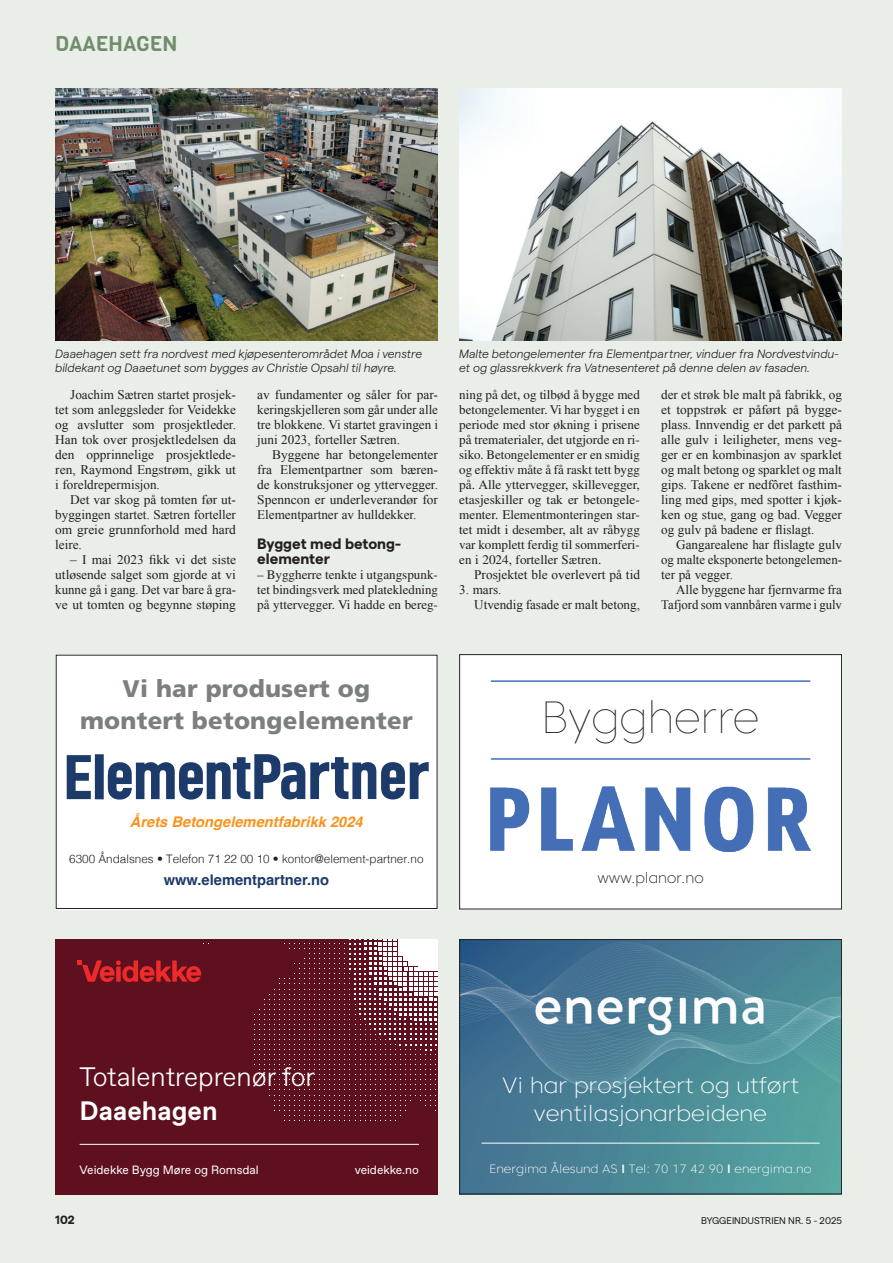
<style>
.page{position:relative;width:893px;height:1263px;background:#e9eee8}
.page>*{position:absolute;margin:0;border:0;box-sizing:border-box;transform-origin:0 0}
.t1{font:100 45px "Core Sans C 15";color:#231f20}
.t2{font:300 26.7px "Veidekke Favorit";color:#fff}
.t3{font:700 26.7px "Veidekke Favorit";color:#fff}
.t4{font:900 24px/31.5px "Frutiger LT Std";letter-spacing:.01em;color:#7c7f80;text-align:center}
.t5{font:200 22.05px/27.6px "Core Sans C 25";color:#fff;text-align:center;scale:1.05 1}
.t6{font:21px "Viga";color:#708d6a}
.t7{font:700 15px/15px "Matter";color:#231f20}
.t8{font:200 15px "Core Sans C 25";color:#231f20}
.t9{font:italic 700 14.7px "Helvetica";color:#f7931d}
.t10{font:700 14.7px "Helvetica";color:#1c3b6a}
.t11{font:13.2px/15px "Times New Roman";color:#231f20;text-align:justify}
.t12{font:13.2px/15px "Times LT Std";color:#231f20;text-align:justify}
.t13{font:italic 300 12px/14.2px "Matter";color:#231f20}
.t14{font:200 12px "Core Sans C 25";color:#fff;scale:1.05 1}
.t15{font:12px "Veidekke Favorit";color:#fff}
.t16{font:700 12px "Matter";color:#231f20}
.t17{font:300 11.7px "Helvetica";color:#231f20}
.t18{font:9.75px "Matter";color:#231f20}
.s1{font-family:"Core Sans C 55";font-weight:500}
</style>
<div class="page">
<div style="left:55px;top:939px;width:383px;height:255px;background:#5f101f"></div>
<svg style="left:304px;top:939px;width:134px;height:151px"></svg>
<hr style="left:80px;top:1144px;width:339px;height:1px;background:#fff">
<svg style="left:78px;top:960px;width:123px;height:22px"></svg>
<div style="left:56px;top:655px;width:381px;height:253px;background:#fff"></div>
<div style="left:56px;top:655px;width:381px;height:254px;border:1px solid #231f20"></div>
<div style="left:95px;top:754px;width:9px;height:45px;background:#1c3b6a"></div>
<svg style="left:67px;top:755px;width:24px;height:44px"></svg>
<svg style="left:108px;top:754px;width:321px;height:46px"></svg>
<div style="left:459px;top:654px;width:383px;height:255px;background:#fff"></div>
<hr style="left:491px;top:758px;width:319px;height:2px;background:#436eb6">
<hr style="left:491px;top:680px;width:319px;height:2px;background:#436eb6">
<div style="left:459px;top:654px;width:383px;height:255px;border:1px solid #231f20"></div>
<img style="left:491px;top:786px;width:319px;height:65px">
<img style="left:461px;top:941px;width:379px;height:251px">
<div style="left:459px;top:939px;width:383px;height:255px;border:1px solid #231f20"></div>
<hr style="left:482px;top:1143px;width:338px;height:1px;background:#fff">
<img style="left:55px;top:88px;width:383px;height:253px">
<img style="left:459px;top:88px;width:383px;height:253px">
<h3 class="t6" style="left:55px;top:30px;width:123px">DAAEHAGEN</h3>
<p class="t13" style="left:55px;top:345px;width:368px">Daaehagen sett fra nordvest med kjøpesenterområdet Moa i venstre bildekant og Daaetunet som bygges av Christie Opsahl til høyre.</p>
<p class="t13" style="left:459px;top:345px;width:381px">Malte betongelementer fra Elementpartner, vinduer fra Nordvestvindu&shy;et og glassrekkverk fra Vatnesenteret på denne delen av fasaden.</p>
<p class="t11" style="left:55px;top:387px;width:182px;text-indent:15px">Joachim Sætren startet prosjek&shy;tet som anleggsleder for Veidekke og avslutter som prosjektleder.<br>Han tok over prosjektledelsen da den opprinnelige prosjektlede&shy;ren, Raymond Engstrøm, gikk ut i foreldrepermisjon.</p>
<p class="t11" style="left:55px;top:492px;width:182px;text-indent:15px">Det var skog på tomten før ut&shy;byggingen startet. Sætren forteller om greie grunnforhold med hard leire.</p>
<p class="t11" style="left:55px;top:552px;width:182px;text-indent:15px">– I mai 2023 fikk vi det siste utløsende salget som gjorde at vi kunne gå i gang. Det var bare å gra&shy;ve ut tomten og begynne støping</p>
<p class="t11" style="left:257px;top:387px;width:182px">av fundamenter og såler for par&shy;keringskjelleren som går under alle tre blokkene. Vi startet gravingen i juni 2023, forteller Sætren.</p>
<p class="t11" style="left:257px;top:447px;width:182px;text-indent:15px">Byggene har betongelementer fra Elementpartner som bæren&shy;de konstruksjoner og yttervegger.<br>Spenncon er underleverandør for Elementpartner av hulldekker.</p>
<p class="t7" style="left:257px;top:535px;width:145px">Bygget med betong&shy;elementer</p>
<p class="t12" style="left:257px;top:567px;width:182px">– Byggherre tenkte i utgangspunk&shy;tet bindingsverk med platekledning på yttervegger. Vi hadde en bereg-</p>
<p class="t12" style="left:459px;top:387px;width:182px">ning på det, og tilbød å bygge med betongelementer. Vi har bygget i en periode med stor økning i prisene på trematerialer, det utgjorde en ri&shy;siko. Betongelementer er en smidig og effektiv måte å få raskt tett bygg på. Alle yttervegger, skillevegger, etasjeskiller og tak er betongele&shy;menter. Elementmonteringen star&shy;tet midt i desember, alt av råbygg var komplett ferdig til sommerferi&shy;en i 2024, forteller Sætren.</p>
<p class="t11" style="left:474px;top:567px;width:167px">Prosjektet ble overlevert på tid</p>
<p class="t11" style="left:474px;top:582px;width:167px;text-indent:-15px">3. mars.<br>Utvendig fasade er malt betong,</p>
<p class="t11" style="left:661px;top:387px;width:182px">der et strøk ble malt på fabrikk, og et toppstrøk er påført på bygge&shy;plass. Innvendig er det parkett på alle gulv i leiligheter, mens veg&shy;ger er en kombinasjon av sparklet og malt betong og sparklet og malt gips. Takene er nedfôret fasthim&shy;ling med gips, med spotter i kjøk&shy;ken og stue, gang og bad. Vegger og gulv på badene er flislagt.</p>
<p class="t11" style="left:661px;top:537px;width:182px;text-indent:15px">Gangarealene har flislagte gulv og malte eksponerte betongelemen&shy;ter på vegger.</p>
<p class="t11" style="left:661px;top:582px;width:182px;text-align:right">Alle byggene har fjernvarme fra<br>Tafjord som vannbåren varme i gulv</p>
<h3 class="t4" style="left:80px;top:673px;width:334px">Vi har produsert og montert betongelementer</h3>
<h1 class="t1" style="left:541px;top:689px;width:220px">Byggherre</h1>
<p class="t9" style="left:130px;top:813px;width:234px">Årets Betongelementfabrikk 2024</p>
<p class="t17" style="left:69px;top:849px;width:356px">6300 Åndalsnes • Telefon 71 22 00 10 • kontor@element-partner.no</p>
<p class="t10" style="left:164px;top:871px;width:167px">www.elementpartner.no</p>
<p class="t8" style="left:597px;top:868px;width:108px">www.planor.no</p>
<h2 class="t2" style="left:80px;top:1062px;width:237px">Totalentreprenør for</h2>
<h2 class="t3" style="left:80px;top:1095px;width:140px">Daaehagen</h2>
<p class="t15" style="left:80px;top:1163px;width:181px">Veidekke Bygg Møre og Romsdal</p>
<p class="t15" style="left:355px;top:1163px;width:66px">veidekke.no</p>
<h3 class="t5" style="left:502px;top:1071px;width:284px">Vi har prosjektert og utført ventilasjonarbeidene</h3>
<p class="t14" style="left:490px;top:1161px;width:308px">Energima Ålesund AS <span class="s1">I</span> Tel: 70 17 42 90 <span class="s1">I</span> energima.no</p>
<p class="t16" style="left:55px;top:1211px;width:21px">102</p>
<p class="t18" style="left:701px;top:1213px;width:142px">BYGGEINDUSTRIEN NR. 5 - 2025</p>
</div>
